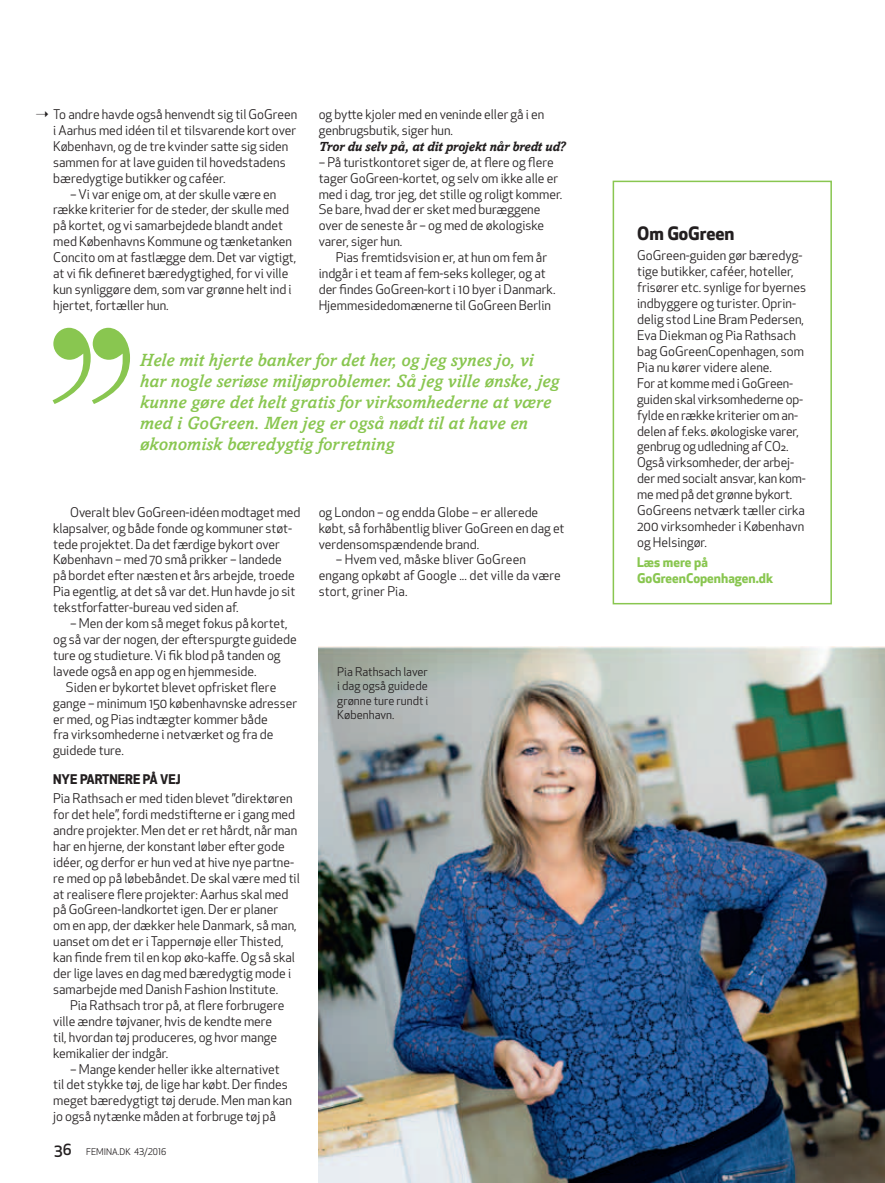
<style>
.page{position:relative;width:885px;height:1183px;background:#fff}
.page>*{position:absolute;margin:0;border:0;box-sizing:border-box;transform-origin:0 0}
.t1{font:italic 500 18px/21px "Amasis MT Std";letter-spacing:.005em;color:#89c650}
.t2{font:700 18px "Apex New";color:#231f20}
.t3{font:italic 700 13.35px "Amasis MT Std";letter-spacing:-.015em;color:#231f20}
.t4{font:13.05px/15.9px "Apex New";color:#231f20}
.t5{font:700 13.05px/15.9px "Apex New";color:#89c650}
.t6{font:700 13.05px "Apex New";color:#231f20}
.t7{font:11.85px/14.5px "Apex New";color:#231f20;text-align:justify}
.t8{font:9px "Apex New";color:#231f20}
.s1{font-weight:500;font-size:15px}
</style>
<div class="page">
<img style="left:319px;top:646px;width:565px;height:536px">
<div style="left:612px;top:180px;width:219px;height:424px;border:2px solid #89c650"></div>
<svg style="left:53px;top:328px;width:77px;height:76px"></svg>
<p class="t4" style="left:53px;top:106px;width:245px;text-indent:-17px">➝ To andre havde også henvendt sig til GoGreen i Aarhus med idéen til et tilsvarende kort over København, og de tre kvinder satte sig siden sammen for at lave guiden til hovedstadens bæredygtige butikker og caféer.</p>
<p class="t4" style="left:53px;top:186px;width:244px;text-indent:17px">– Vi var enige om, at der skulle være en række kriterier for de steder, der skulle med på kortet, og vi samarbejdede blandt andet med Københavns Kommune og tænketanken Concito om at fastlægge dem. Det var vigtigt, at vi fik defineret bæredygtighed, for vi ville kun synliggøre dem, som var grønne helt ind i hjertet, fortæller hun.</p>
<p class="t4" style="left:319px;top:106px;width:227px">og bytte kjoler med en veninde eller gå i en genbrugsbutik, siger hun.</p>
<p class="t3" style="left:319px;top:138px;width:248px">Tror du selv på, at dit projekt når bredt ud?</p>
<p class="t4" style="left:319px;top:154px;width:245px">– På turistkontoret siger de, at flere og flere tager GoGreen-kortet, og selv om ikke alle er med i dag, tror jeg, det stille og roligt kommer.<br>Se bare, hvad der er sket med buræggene over de seneste år – og med de økologiske varer, siger hun.</p>
<p class="t4" style="left:319px;top:249px;width:238px;text-indent:17px">Pias fremtidsvision er, at hun om fem år indgår i et team af fem-seks kolleger, og at der findes GoGreen-kort i 10 byer i Danmark.<br>Hjemmesidedomænerne til GoGreen Berlin</p>
<p class="t1" style="left:140px;top:349px;width:421px">Hele mit hjerte banker for det her, og jeg synes jo, vi har nogle seriøse miljøproblemer. Så jeg ville ønske, jeg kunne gøre det helt gratis for virksomhederne at være med i GoGreen. Men jeg er også nødt til at have en økonomisk bæredygtig forretning</p>
<p class="t4" style="left:53px;top:504px;width:249px;text-indent:17px">Overalt blev GoGreen-idéen modtaget med klapsalver, og både fonde og kommuner støt&shy;tede projektet. Da det færdige bykort over København – med 70 små prikker – landede<br>på bordet efter næsten et års arbejde, troede Pia egentlig, at det så var det. Hun havde jo sit tekstforfatter-bureau ved siden af.</p>
<p class="t4" style="left:70px;top:615px;width:219px">– Men der kom så meget fokus på kortet,</p>
<p class="t4" style="left:53px;top:631px;width:245px">og så var der nogen, der efterspurgte guidede</p>
<p class="t4" style="left:53px;top:647px;width:229px">ture og studieture. Vi fik blod på tanden og</p>
<p class="t4" style="left:53px;top:663px;width:205px">lavede også en app og en hjemmeside.</p>
<p class="t4" style="left:66px;top:678px;width:212px">Siden er bykortet blevet opfrisket flere</p>
<p class="t4" style="left:53px;top:694px;width:245px">gange – minimum 150 københavnske adresser</p>
<p class="t4" style="left:53px;top:710px;width:216px">er med, og Pias indtægter kommer både</p>
<p class="t4" style="left:53px;top:726px;width:222px">fra virksomhederne i netværket og fra de</p>
<p class="t4" style="left:53px;top:742px;width:72px">guidede ture.</p>
<p class="t6" style="left:53px;top:769px;width:129px">NYE PARTNERE PÅ VEJ</p>
<p class="t4" style="left:53px;top:790px;width:248px">Pia Rathsach er med tiden blevet ”direktøren for det hele”, fordi medstifterne er i gang med andre projekter. Men det er ret hårdt, når man har en hjerne, der konstant løber efter gode idéer, og derfor er hun ved at hive nye partne&shy;re med op på løbebåndet. De skal være med til at realisere flere projekter: Aarhus skal med på GoGreen-landkortet igen. Der er planer<br>om en app, der dækker hele Danmark, så man, uanset om det er i Tappernøje eller Thisted, kan finde frem til en kop øko-kaffe. Og så skal der lige laves en dag med bæredygtig mode i samarbejde med Danish Fashion Institute.</p>
<p class="t4" style="left:53px;top:996px;width:233px;text-indent:17px">Pia Rathsach tror på, at flere forbrugere ville ændre tøjvaner, hvis de kendte mere til, hvordan tøj produceres, og hvor mange kemikalier der indgår.</p>
<p class="t4" style="left:53px;top:1060px;width:240px;text-indent:17px">– Mange kender heller ikke alternativet til det stykke tøj, de lige har købt. Der findes meget bæredygtigt tøj derude. Men man kan jo også nytænke måden at forbruge tøj på</p>
<p class="t8" style="left:54px;top:1145px;width:114px"><span class="s1">36</span> FEMINA.DK 43/2016</p>
<p class="t4" style="left:319px;top:504px;width:247px">og London – og endda Globe – er allerede købt, så forhåbentlig bliver GoGreen en dag et verdensomspændende brand.</p>
<p class="t4" style="left:319px;top:551px;width:244px;text-indent:17px">– Hvem ved, måske bliver GoGreen engang opkøbt af Google ... det ville da være stort, griner Pia.</p>
<p class="t7" style="left:337px;top:663px;width:93px">Pia Rathsach laver i dag også guidede grønne ture rundt i København.</p>
<h1 class="t2" style="left:637px;top:221px;width:99px">Om GoGreen</h1>
<p class="t4" style="left:637px;top:248px;width:170px">GoGreen-guiden gør bæredyg&shy;tige butikker, caféer, hoteller, frisører etc. synlige for byernes indbyggere og turister. Oprin&shy;delig stod Line Bram Pedersen,<br>Eva Diekman og Pia Rathsach bag GoGreenCopenhagen, som<br>Pia nu kører videre alene.<br>For at komme med i GoGreen&shy;guiden skal virksomhederne op&shy;fylde en række kriterier om an&shy;delen af f.eks. økologiske varer, genbrug og udledning af CO₂.<br>Også virksomheder, der arbej&shy;der med socialt ansvar, kan kom&shy;me med på det grønne bykort.<br>GoGreens netværk tæller cirka<br>200 virksomheder i København og Helsingør.</p>
<p class="t5" style="left:637px;top:553px;width:137px">Læs mere på<br>GoGreenCopenhagen.dk</p>
</div>
